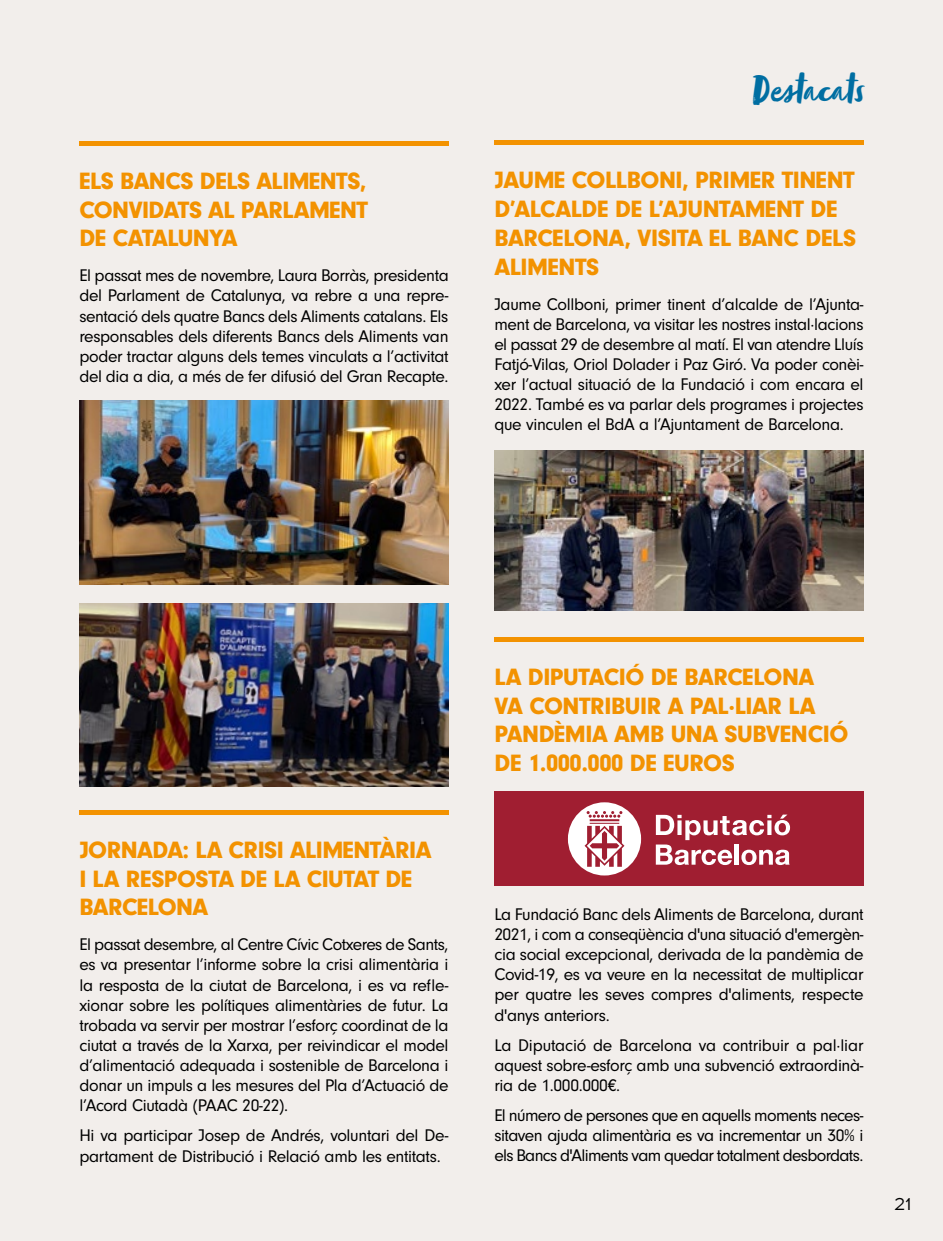
<style>
.page{position:relative;width:943px;height:1241px;background:#fff}
.page>*{position:absolute;margin:0;border:0;box-sizing:border-box;transform-origin:0 0}
.t1{font:43.57px "Zooja Pro";color:#006ea2}
.t2{font:900 24.5px/28.7px "Neuzeit Gro";letter-spacing:-.02em;color:#f39200}
.t3{font:17.5px/20.1px "Neuzeit Gro";letter-spacing:-.02em;color:#000;text-align:justify}
.t4{font:17.5px "Acrom";color:#000}
</style>
<div class="page">
<div style="left:0;top:0;width:943px;height:1240px;background:#f2eeeb"></div>
<div style="left:79px;top:141px;width:369px;height:5px;background:#f39200"></div>
<div style="left:494px;top:636px;width:369px;height:5px;background:#f39200"></div>
<div style="left:79px;top:809px;width:369px;height:5px;background:#f39200"></div>
<div style="left:494px;top:140px;width:369px;height:5px;background:#f39200"></div>
<img style="left:494px;top:450px;width:369px;height:160px">
<img style="left:79px;top:603px;width:369px;height:183px">
<img style="left:79px;top:400px;width:369px;height:184px">
<div style="left:494px;top:791px;width:369px;height:94px;background:#a01e31"></div>
<svg style="left:655px;top:814px;width:135px;height:50px"></svg>
<svg style="left:568px;top:802px;width:73px;height:73px"></svg>
<h2 class="t2" style="left:79px;top:166px;width:290px;text-align:justify">ELS BANCS DELS ALIMENTS, CONVIDATS AL PARLAMENT DE CATALUNYA</h2>
<p class="t3" style="left:79px;top:266px;width:371px">El passat mes de novembre, Laura Borràs, presidenta del Parlament de Catalunya, va rebre a una repre&shy;sentació dels quatre Bancs dels Aliments catalans. Els responsables dels diferents Bancs dels Aliments van poder tractar alguns dels temes vinculats a l’activitat del dia a dia, a més de fer difusió del Gran Recapte.</p>
<h1 class="t1" style="left:751px;top:64px;width:114px">Destacats</h1>
<h2 class="t2" style="left:494px;top:166px;width:363px">JAUME COLLBONI, PRIMER TINENT<br>D’ALCALDE DE L’AJUNTAMENT DE<br>BARCELONA, VISITA EL BANC DELS<br>ALIMENTS</h2>
<p class="t3" style="left:494px;top:294px;width:371px">Jaume Collboni, primer tinent d’alcalde de l’Ajunta&shy;ment de Barcelona, va visitar les nostres instal·lacions el passat 29 de desembre al matí. El van atendre Lluís Fatjó-Vilas, Oriol Dolader i Paz Giró. Va poder conèi&shy;xer l’actual situació de la Fundació i com encara el 2022. També es va parlar dels programes i projectes que vinculen el BdA a l’Ajuntament de Barcelona.</p>
<h2 class="t2" style="left:79px;top:835px;width:353px">JORNADA: LA CRISI ALIMENTÀRIA<br>I LA RESPOSTA DE LA CIUTAT DE<br>BARCELONA</h2>
<p class="t3" style="left:79px;top:934px;width:371px">El passat desembre, al Centre Cívic Cotxeres de Sants, es va presentar l’informe sobre la crisi alimentària i la resposta de la ciutat de Barcelona, i es va refle&shy;xionar sobre les polítiques alimentàries de futur. La trobada va servir per mostrar l’esforç coordinat de la ciutat a través de la Xarxa, per reivindicar el model d’alimentació adequada i sostenible de Barcelona i donar un impuls a les mesures del Pla d’Actuació de l’Acord Ciutadà (PAAC 20-22).</p>
<p class="t3" style="left:79px;top:1125px;width:370px">Hi va participar Josep de Andrés, voluntari del De&shy;partament de Distribució i Relació amb les entitats.</p>
<h2 class="t2" style="left:494px;top:662px;width:355px">LA DIPUTACIÓ DE BARCELONA<br>VA CONTRIBUIR A PAL·LIAR LA<br>PANDÈMIA AMB UNA SUBVENCIÓ<br>DE 1.000.000 DE EUROS</h2>
<p class="t3" style="left:494px;top:904px;width:371px">La Fundació Banc dels Aliments de Barcelona, durant 2021, i com a conseqüència d'una situació d'emergèn&shy;cia social excepcional, derivada de la pandèmia de Covid-19, es va veure en la necessitat de multiplicar per quatre les seves compres d'aliments, respecte d'anys anteriors.</p>
<p class="t3" style="left:494px;top:1034px;width:371px">La Diputació de Barcelona va contribuir a pal·liar aquest sobre-esforç amb una subvenció extraordinà&shy;ria de 1.000.000€.</p>
<p class="t3" style="left:494px;top:1105px;width:370px">El número de persones que en aquells moments neces&shy;sitaven ajuda alimentària es va incrementar un 30% i els Bancs d'Aliments vam quedar totalment desbordats.</p>
<p class="t4" style="left:894px;top:1192px;width:19px">21</p>
</div>
